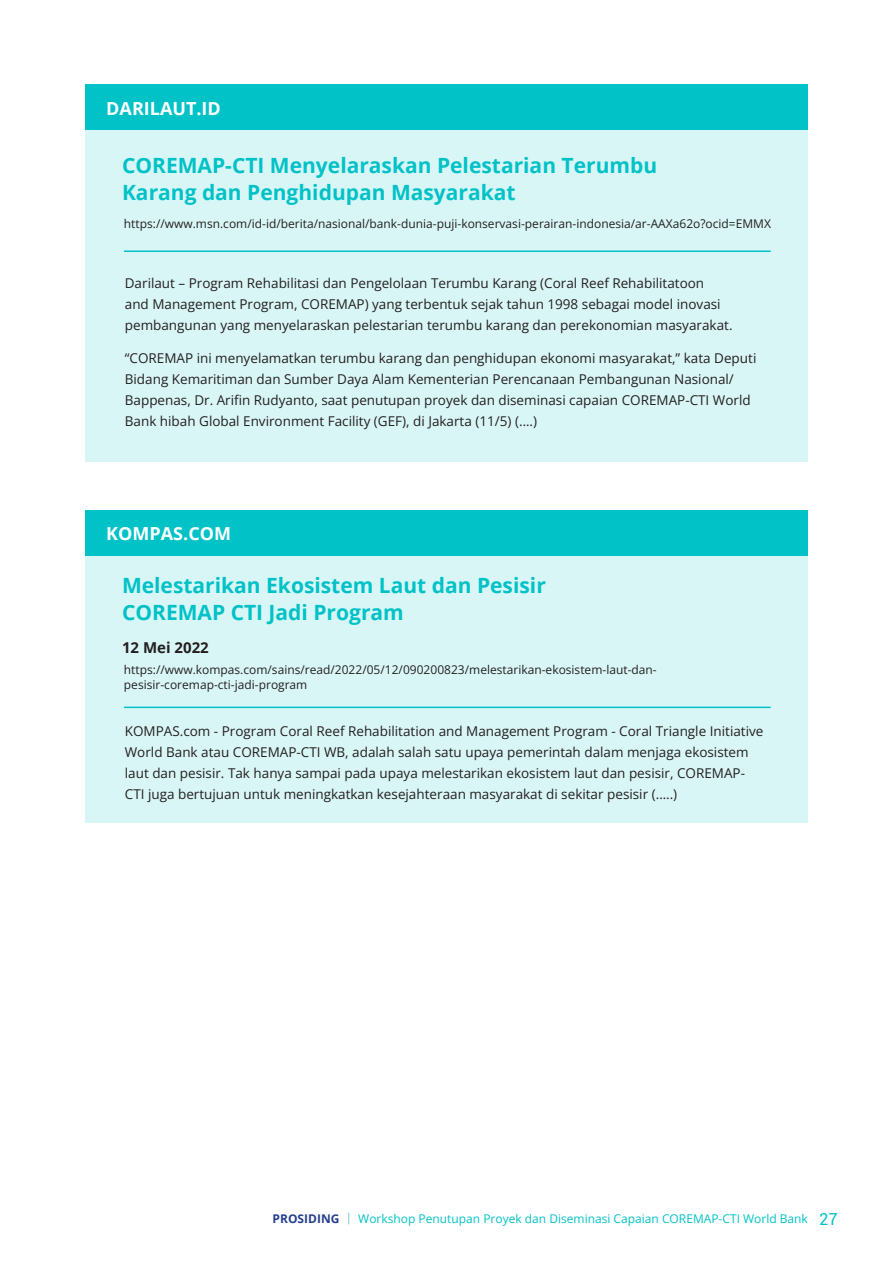
<style>
.page{position:relative;width:893px;height:1263px;background:#fff}
.page>*{position:absolute;margin:0;border:0;box-sizing:border-box;transform-origin:0 0}
.t1{font:700 21px/27px "Open Sans";color:#00c2c7}
.t2{font:700 18px "Open Sans";color:#fff}
.t3{font:700 15px "Open Sans";color:#231f20}
.t4{font:13.5px/21px "Open Sans";color:#231f20}
.t5{font:12px/15px "Open Sans";color:#231f20}
.t6{font:12px "Open Sans";color:#00c2c7}
.t7{font:700 12px "Open Sans";color:#253f8e}
.s1{font-family:"Roboto";font-size:16.5px}
</style>
<div class="page">
<div style="left:85px;top:84px;width:723px;height:378px;background:#d9f6f7"></div>
<div style="left:85px;top:510px;width:723px;height:312px;background:#d9f6f7"></div>
<div style="left:85px;top:84px;width:723px;height:46px;background:#00c2c7"></div>
<div style="left:85px;top:510px;width:723px;height:45px;background:#00c2c7"></div>
<hr style="left:124px;top:250px;width:647px;height:2px;background:#00c2c7">
<hr style="left:124px;top:707px;width:647px;height:1px;background:#00c2c7">
<p class="t2" style="left:106px;top:95px;width:116px">DARILAUT.ID</p>
<p class="t1" style="left:122px;top:151px;width:537px">COREMAP-CTI Menyelaraskan Pelestarian Terumbu<br>Karang dan Penghidupan Masyarakat</p>
<p class="t5" style="left:124px;top:215px;width:649px">https://www.msn.com/id-id/berita/nasional/bank-dunia-puji-konservasi-perairan-indonesia/ar-AAXa62o?ocid=EMMX</p>
<p class="t4" style="left:125px;top:272px;width:609px">Darilaut – Program Rehabilitasi dan Pengelolaan Terumbu Karang (Coral Reef Rehabilitatoon<br>and Management Program, COREMAP) yang terbentuk sejak tahun 1998 sebagai model inovasi pembangunan yang menyelaraskan pelestarian terumbu karang dan perekonomian masyarakat.</p>
<p class="t4" style="left:125px;top:347px;width:633px">“COREMAP ini menyelamatkan terumbu karang dan penghidupan ekonomi masyarakat,” kata Deputi Bidang Kemaritiman dan Sumber Daya Alam Kementerian Perencanaan Pembangunan Nasional/ Bappenas, Dr. Arifin Rudyanto, saat penutupan proyek dan diseminasi capaian COREMAP-CTI World Bank hibah Global Environment Facility (GEF), di Jakarta (11/5) (….)</p>
<p class="t2" style="left:106px;top:521px;width:126px">KOMPAS.COM</p>
<p class="t1" style="left:122px;top:571px;width:425px">Melestarikan Ekosistem Laut dan Pesisir<br>COREMAP CTI Jadi Program</p>
<p class="t3" style="left:122px;top:637px;width:88px">12 Mei 2022</p>
<p class="t5" style="left:124px;top:662px;width:534px">https://www.kompas.com/sains/read/2022/05/12/090200823/melestarikan-ekosistem-laut-dan&shy;pesisir-coremap-cti-jadi-program</p>
<p class="t4" style="left:125px;top:720px;width:640px">KOMPAS.com - Program Coral Reef Rehabilitation and Management Program - Coral Triangle Initiative World Bank atau COREMAP-CTI WB, adalah salah satu upaya pemerintah dalam menjaga ekosistem laut dan pesisir. Tak hanya sampai pada upaya melestarikan ekosistem laut dan pesisir, COREMAP-CTI juga bertujuan untuk meningkatkan kesejahteraan masyarakat di sekitar pesisir (…..)</p>
<p class="t7" style="left:273px;top:1210px;width:68px">PROSIDING</p>
<p class="t6" style="left:358px;top:1210px;width:481px">Workshop Penutupan Proyek dan Diseminasi Capaian COREMAP-CTI World Bank <span class="s1">27</span></p>
</div>
